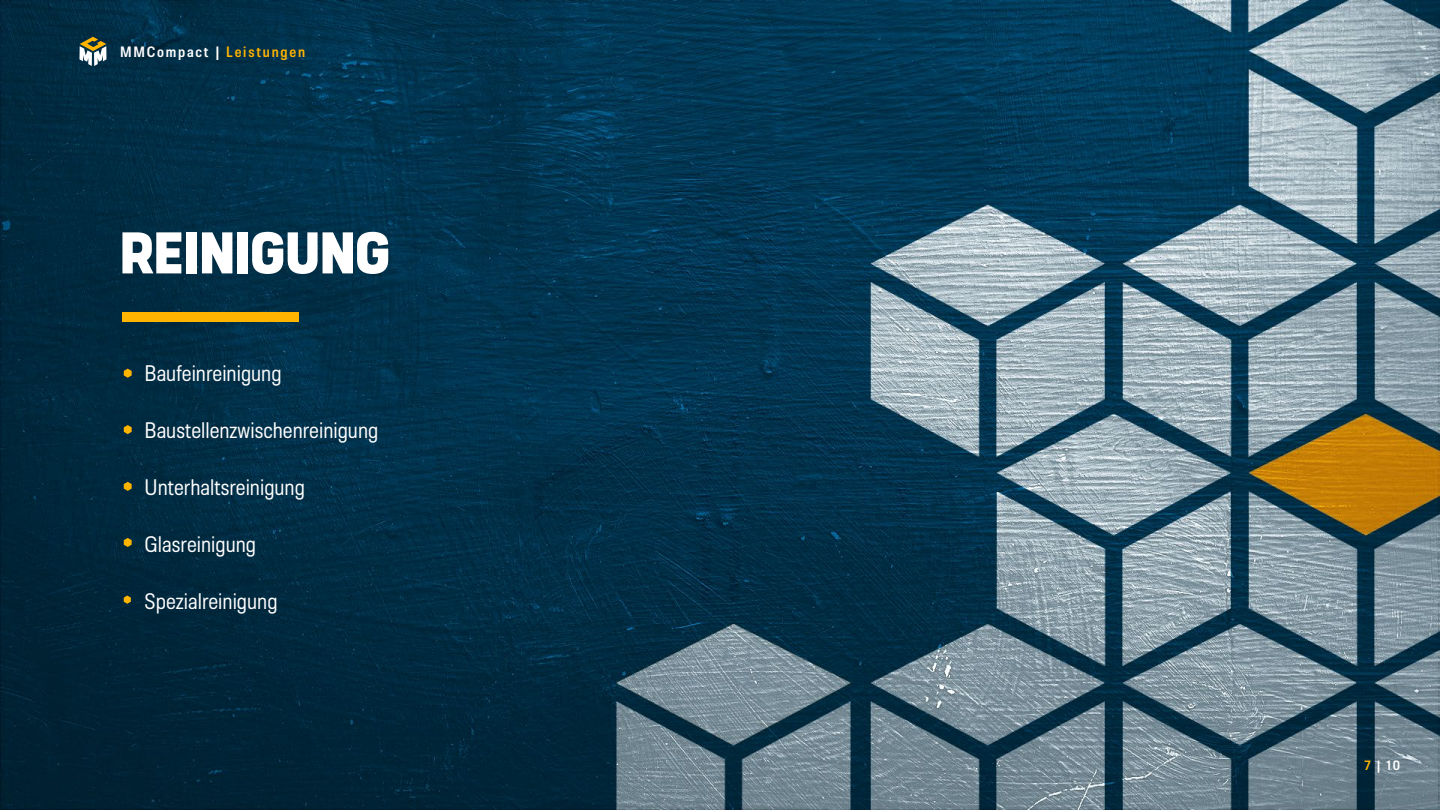
<style>
.page{position:relative;width:1440px;height:810px;background:#fff}
.page>*{position:absolute;margin:0;border:0;box-sizing:border-box;transform-origin:0 0}
.t1{font:800 condensed 58.65px "Manual";color:#fff}
.t2{font:semi-condensed 22.5px "Molde";color:#fff}
.t3{font:600 semi-condensed 15px "Molde";letter-spacing:.12em;color:#fff}
.t4{font:600 semi-condensed 13.5px "Molde";color:#fff}
.s1{color:#ffb400}
</style>
<div class="page">
<img style="left:0;top:0;width:1440px;height:810px">
<svg style="left:124px;top:425px;width:8px;height:9px"></svg>
<svg style="left:124px;top:482px;width:8px;height:9px"></svg>
<svg style="left:124px;top:538px;width:8px;height:9px"></svg>
<svg style="left:124px;top:369px;width:8px;height:9px"></svg>
<div style="left:122px;top:312px;width:177px;height:9px;background:#ffb400"></div>
<svg style="left:124px;top:596px;width:7px;height:8px"></svg>
<svg style="left:79px;top:37px;width:27px;height:29px"></svg>
<p class="t3" style="left:120px;top:42px;width:187px">MMCompact | <span class="s1">Leistungen</span></p>
<h1 class="t1" style="left:120px;top:216px;width:272px">REINIGUNG</h1>
<p class="t2" style="left:145px;top:359px;width:139px">Baufeinreinigung</p>
<p class="t2" style="left:145px;top:416px;width:235px">Baustellenzwischenreinigung</p>
<p class="t2" style="left:145px;top:473px;width:162px">Unterhaltsreinigung</p>
<p class="t2" style="left:145px;top:530px;width:113px">Glasreinigung</p>
<p class="t2" style="left:145px;top:587px;width:134px">Spezialreinigung</p>
<p class="t4" style="left:1365px;top:757px;width:37px"><span class="s1">7</span> | 10</p>
</div>
